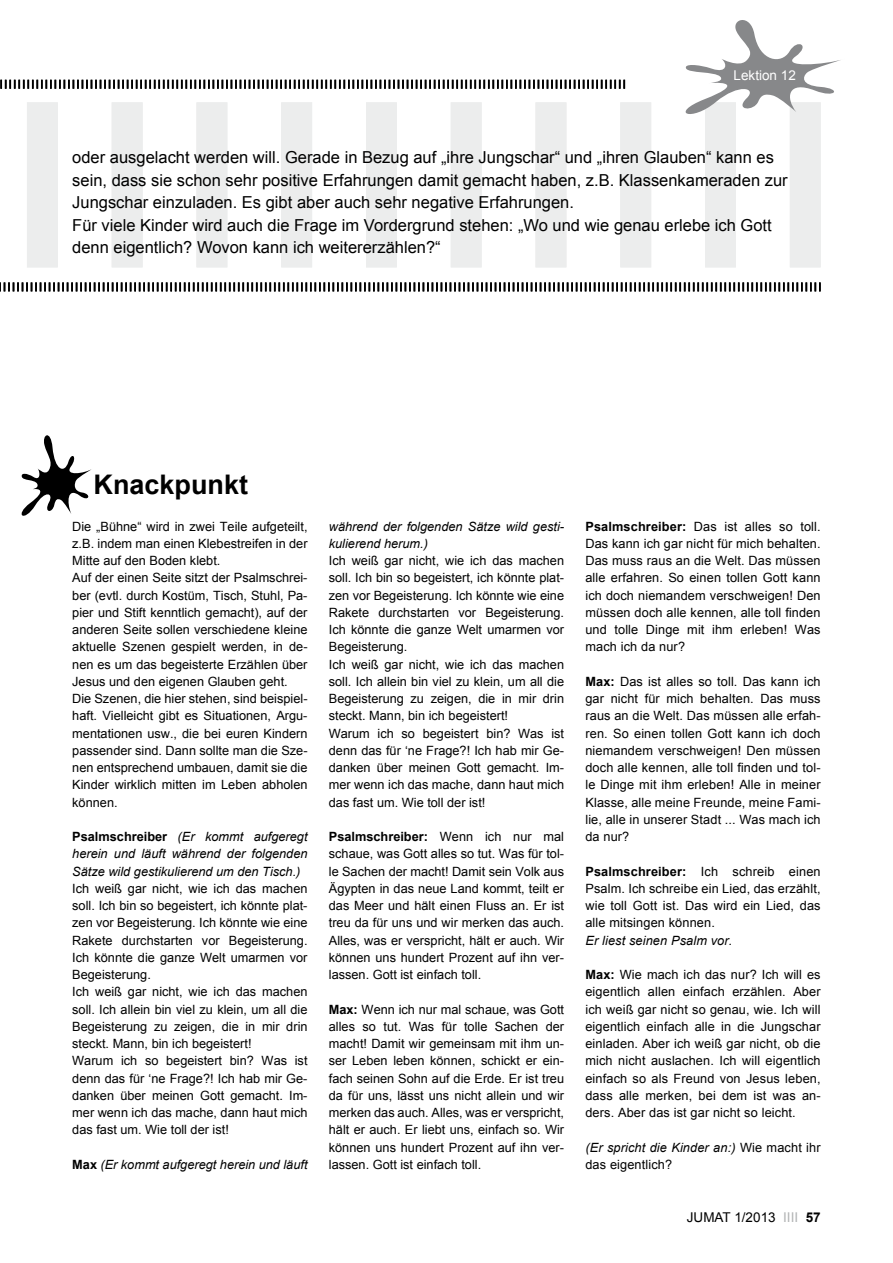
<style>
.page{position:relative;width:893px;height:1263px;background:#fff}
.page>*{position:absolute;margin:0;border:0;box-sizing:border-box;transform-origin:0 0}
.t1{font:700 27px "Arial";color:#000}
.t2{font:16.5px/22.5px "Arial";color:#000}
.t3{font:13.5px "Arial";color:#000}
.t4{font:13.5px "Arial";color:#fff}
.t5{font:12.75px/17.2px "Arial";color:#000;text-align:justify}
.t6{font:italic 12.75px/17.2px "Arial";color:#000}
.s1{font-weight:700;font-style:normal}
.s2{font-weight:700}
.s3{font-style:italic}
.s4{color:#b1b3b4}
</style>
<div class="page">
<hr style="left:0;top:102px;width:1px;height:165px;background:#eceded">
<div style="left:27px;top:102px;width:31px;height:165px;background:#eceded"></div>
<div style="left:112px;top:102px;width:31px;height:165px;background:#eceded"></div>
<div style="left:196px;top:102px;width:31px;height:165px;background:#eceded"></div>
<div style="left:281px;top:102px;width:31px;height:165px;background:#eceded"></div>
<div style="left:366px;top:102px;width:31px;height:165px;background:#eceded"></div>
<div style="left:451px;top:102px;width:31px;height:165px;background:#eceded"></div>
<div style="left:536px;top:102px;width:30px;height:165px;background:#eceded"></div>
<div style="left:620px;top:102px;width:31px;height:165px;background:#eceded"></div>
<div style="left:705px;top:102px;width:31px;height:165px;background:#eceded"></div>
<div style="left:790px;top:102px;width:31px;height:165px;background:#eceded"></div>
<svg style="left:0;top:79px;width:626px;height:10px"></svg>
<svg style="left:0;top:282px;width:821px;height:10px"></svg>
<svg style="left:685px;top:20px;width:156px;height:94px"></svg>
<svg style="left:21px;top:435px;width:71px;height:81px"></svg>
<p class="t4" style="left:734px;top:68px;width:64px">Lektion 12</p>
<p class="t2" style="left:72px;top:146px;width:717px">oder ausgelacht werden will. Gerade in Bezug auf „ihre Jungschar“ und „ihren Glauben“ kann es sein, dass sie schon sehr positive Erfahrungen damit gemacht haben, z.B. Klassenkameraden zur Jungschar einzuladen. Es gibt aber auch sehr negative Erfahrungen.<br>Für viele Kinder wird auch die Frage im Vordergrund stehen: „Wo und wie genau erlebe ich Gott denn eigentlich? Wovon kann ich weitererzählen?“</p>
<h1 class="t1" style="left:94px;top:469px;width:156px">Knackpunkt</h1>
<p class="t5" style="left:72px;top:517px;width:237px;text-align:left">Die „Bühne“ wird in zwei Teile aufgeteilt, z.B. indem man einen Klebestreifen in der Mitte auf den Boden klebt.<br>Auf der einen Seite sitzt der Psalmschrei&shy;ber (evtl. durch Kostüm, Tisch, Stuhl, Pa&shy;pier und Stift kenntlich gemacht), auf der anderen Seite sollen verschiedene kleine aktuelle Szenen gespielt werden, in de&shy;nen es um das begeisterte Erzählen über Jesus und den eigenen Glauben geht.<br>Die Szenen, die hier stehen, sind beispiel&shy;haft. Vielleicht gibt es Situationen, Argu&shy;mentationen usw., die bei euren Kindern passender sind. Dann sollte man die Sze&shy;nen entsprechend umbauen, damit sie die Kinder wirklich mitten im Leben abholen können.</p>
<p class="t6" style="left:72px;top:828px;width:237px;text-align:justify"><span class="s1">Psalmschreiber</span> (Er kommt aufgeregt herein und läuft während der folgenden Sätze wild gestikulierend um den Tisch.)</p>
<p class="t5" style="left:72px;top:880px;width:237px;text-align:left">Ich weiß gar nicht, wie ich das machen soll. Ich bin so begeistert, ich könnte plat&shy;zen vor Begeisterung. Ich könnte wie eine Rakete durchstarten vor Begeisterung.<br>Ich könnte die ganze Welt umarmen vor Begeisterung.<br>Ich weiß gar nicht, wie ich das machen soll. Ich allein bin viel zu klein, um all die Begeisterung zu zeigen, die in mir drin steckt. Mann, bin ich begeistert!<br>Warum ich so begeistert bin? Was ist denn das für ‘ne Frage?! Ich hab mir Ge&shy;danken über meinen Gott gemacht. Im&shy;mer wenn ich das mache, dann haut mich das fast um. Wie toll der ist!</p>
<p class="t6" style="left:72px;top:1156px;width:237px"><span class="s1">Max</span> (Er kommt aufgeregt herein und läuft</p>
<p class="t6" style="left:329px;top:517px;width:237px">während der folgenden Sätze wild gesti&shy;kulierend herum.)</p>
<p class="t5" style="left:329px;top:552px;width:237px;text-align:left">Ich weiß gar nicht, wie ich das machen soll. Ich bin so begeistert, ich könnte plat&shy;zen vor Begeisterung. Ich könnte wie eine Rakete durchstarten vor Begeisterung.<br>Ich könnte die ganze Welt umarmen vor Begeisterung.<br>Ich weiß gar nicht, wie ich das machen soll. Ich allein bin viel zu klein, um all die Begeisterung zu zeigen, die in mir drin steckt. Mann, bin ich begeistert!<br>Warum ich so begeistert bin? Was ist denn das für ‘ne Frage?! Ich hab mir Ge&shy;danken über meinen Gott gemacht. Im&shy;mer wenn ich das mache, dann haut mich das fast um. Wie toll der ist!</p>
<p class="t5" style="left:329px;top:828px;width:237px"><span class="s2">Psalmschreiber:</span> Wenn ich nur mal schaue, was Gott alles so tut. Was für tol&shy;le Sachen der macht! Damit sein Volk aus Ägypten in das neue Land kommt, teilt er das Meer und hält einen Fluss an. Er ist treu da für uns und wir merken das auch.<br>Alles, was er verspricht, hält er auch. Wir können uns hundert Prozent auf ihn ver&shy;lassen. Gott ist einfach toll.</p>
<p class="t5" style="left:329px;top:1001px;width:237px"><span class="s2">Max:</span> Wenn ich nur mal schaue, was Gott alles so tut. Was für tolle Sachen der macht! Damit wir gemeinsam mit ihm un&shy;ser Leben leben können, schickt er ein&shy;fach seinen Sohn auf die Erde. Er ist treu da für uns, lässt uns nicht allein und wir merken das auch. Alles, was er verspricht, hält er auch. Er liebt uns, einfach so. Wir können uns hundert Prozent auf ihn ver&shy;lassen. Gott ist einfach toll.</p>
<p class="t5" style="left:585px;top:518px;width:237px"><span class="s2">Psalmschreiber:</span> Das ist alles so toll.<br>Das kann ich gar nicht für mich behalten.<br>Das muss raus an die Welt. Das müssen alle erfahren. So einen tollen Gott kann ich doch niemandem verschweigen! Den müssen doch alle kennen, alle toll finden und tolle Dinge mit ihm erleben! Was mach ich da nur?</p>
<p class="t5" style="left:585px;top:673px;width:237px"><span class="s2">Max:</span> Das ist alles so toll. Das kann ich gar nicht für mich behalten. Das muss raus an die Welt. Das müssen alle erfah&shy;ren. So einen tollen Gott kann ich doch niemandem verschweigen! Den müssen doch alle kennen, alle toll finden und tol&shy;le Dinge mit ihm erleben! Alle in meiner Klasse, alle meine Freunde, meine Fami&shy;lie, alle in unserer Stadt ... Was mach ich da nur?</p>
<p class="t5" style="left:585px;top:863px;width:237px"><span class="s2">Psalmschreiber:</span> Ich schreib einen Psalm. Ich schreibe ein Lied, das erzählt, wie toll Gott ist. Das wird ein Lied, das alle mitsingen können.</p>
<p class="t6" style="left:585px;top:932px;width:149px">Er liest seinen Psalm vor.</p>
<p class="t5" style="left:585px;top:966px;width:237px"><span class="s2">Max:</span> Wie mach ich das nur? Ich will es eigentlich allen einfach erzählen. Aber ich weiß gar nicht so genau, wie. Ich will eigentlich einfach alle in die Jungschar einladen. Aber ich weiß gar nicht, ob die mich nicht auslachen. Ich will eigentlich einfach so als Freund von Jesus leben, dass alle merken, bei dem ist was an&shy;ders. Aber das ist gar nicht so leicht.</p>
<p class="t5" style="left:585px;top:1139px;width:237px"><span class="s3">(Er spricht die Kinder an:)</span> Wie macht ihr das eigentlich?</p>
<p class="t3" style="left:687px;top:1210px;width:135px">JUMAT 1/2013 <span class="s4">IIII</span> <span class="s2">57</span></p>
</div>
